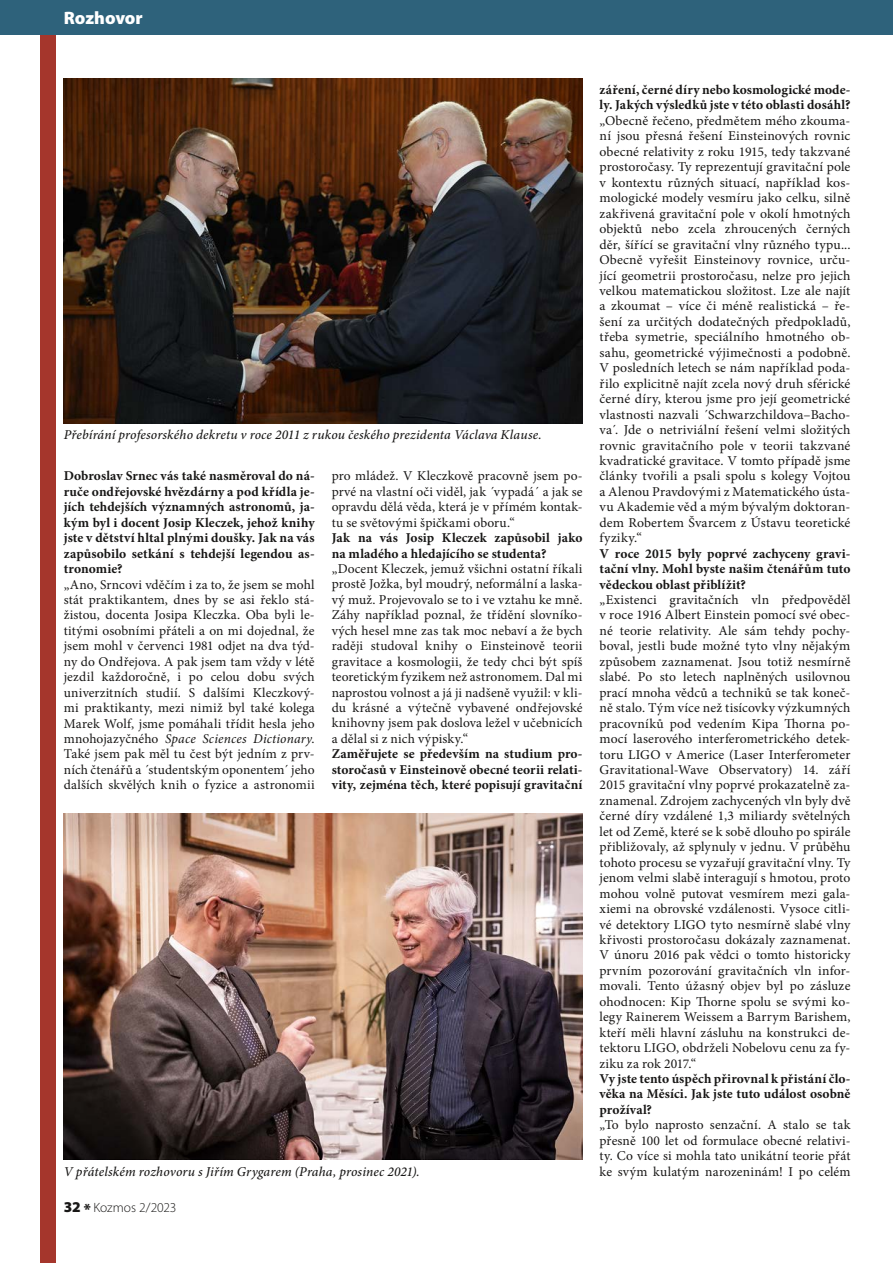
<style>
.page{position:relative;width:893px;height:1263px;background:#fff}
.page>*{position:absolute;margin:0;border:0;box-sizing:border-box;transform-origin:0 0}
.t1{font:900 18px "Myriad Pro";letter-spacing:-.005em;color:#fff}
.t2{font:13.5px/15.5px "Minion Pro";letter-spacing:.01em;color:#181716;text-align:justify}
.t3{font:700 13.5px/15.5px "Minion Pro";letter-spacing:.005em;color:#181716;text-align:justify}
.t4{font:italic 500 13.5px "Minion Pro";letter-spacing:.01em;color:#181716}
.t5{font:300 13.5px "Myriad Pro";letter-spacing:-.005em;color:#181716}
.s1{font-style:italic}
.s2{font-weight:900;font-size:15px}
</style>
<div class="page">
<div style="left:40px;top:0;width:15px;height:1263px;background:#a5362c"></div>
<div style="left:0;top:0;width:893px;height:34px;background:#2e627b"></div>
<img style="left:64px;top:79px;width:519px;height:344px">
<img style="left:64px;top:814px;width:519px;height:345px">
<h1 class="t1" style="left:64px;top:6px;width:80px">Rozhovor</h1>
<p class="t4" style="left:64px;top:426px;width:479px">Přebírání profesorského dekretu v roce 2011 z rukou českého prezidenta Václava Klause.</p>
<p class="t3" style="left:64px;top:468px;width:252px">Dobroslav Srnec vás také nasměroval do ná&shy;ruče ondřejovské hvězdárny a pod křídla je&shy;jích tehdejších významných astronomů, ja&shy;kým byl i docent Josip Kleczek, jehož knihy jste v dětství hltal plnými doušky. Jak na vás zapůsobilo setkání s tehdejší legendou as&shy;tronomie?</p>
<p class="t2" style="left:64px;top:576px;width:252px">„Ano, Srncovi vděčím i za to, že jsem se mohl stát praktikantem, dnes by se asi řeklo stá&shy;žistou, docenta Josipa Kleczka. Oba byli le&shy;titými osobními přáteli a on mi dojednal, že jsem mohl v červenci 1981 odjet na dva týd&shy;ny do Ondřejova. A pak jsem tam vždy v létě jezdil každoročně, i po celou dobu svých univerzitních studií. S dalšími Kleczkový&shy;mi praktikanty, mezi nimiž byl také kolega Marek Wolf, jsme pomáhali třídit hesla jeho mnohojazyčného <span class="s1">Space Sciences Dictionary</span>.<br>Také jsem pak měl tu čest být jedním z prv&shy;ních čtenářů a ´studentským oponentem´ jeho dalších skvělých knih o fyzice a astronomii</p>
<p class="t2" style="left:332px;top:468px;width:252px">pro mládež. V Kleczkově pracovně jsem po&shy;prvé na vlastní oči viděl, jak ´vypadá´ a jak se opravdu dělá věda, která je v přímém kontak&shy;tu se světovými špičkami oboru.“</p>
<p class="t3" style="left:332px;top:530px;width:252px">Jak na vás Josip Kleczek zapůsobil jako na mladého a hledajícího se studenta?</p>
<p class="t2" style="left:332px;top:561px;width:252px">„Docent Kleczek, jemuž všichni ostatní říkali prostě Jožka, byl moudrý, neformální a laska&shy;vý muž. Projevovalo se to i ve vztahu ke mně.<br>Záhy například poznal, že třídění slovníko&shy;vých hesel mne zas tak moc nebaví a že bych raději studoval knihy o Einsteinově teorii gravitace a kosmologii, že tedy chci být spíš teoretickým fyzikem než astronomem. Dal mi naprostou volnost a já ji nadšeně využil: v kli&shy;du krásné a výtečně vybavené ondřejovské knihovny jsem pak doslova ležel v učebnicích a dělal si z nich výpisky.“</p>
<p class="t3" style="left:332px;top:746px;width:252px">Zaměřujete se především na studium pro&shy;storočasů v Einsteinově obecné teorii relati&shy;vity, zejména těch, které popisují gravitační</p>
<p class="t4" style="left:64px;top:1162px;width:358px">V přátelském rozhovoru s Jiřím Grygarem (Praha, prosinec 2021).</p>
<p class="t5" style="left:64px;top:1199px;width:114px"><span class="s2">32 *</span> Kozmos 2/2023</p>
<p class="t3" style="left:600px;top:82px;width:252px">záření, černé díry nebo kosmologické mode&shy;ly. Jakých výsledků jste v této oblasti dosáhl?</p>
<p class="t2" style="left:600px;top:113px;width:252px">„Obecně řečeno, předmětem mého zkouma&shy;ní jsou přesná řešení Einsteinových rovnic obecné relativity z roku 1915, tedy takzvané prostoročasy. Ty reprezentují gravitační pole v kontextu různých situací, například kos&shy;mologické modely vesmíru jako celku, silně zakřivená gravitační pole v okolí hmotných objektů nebo zcela zhroucených černých děr, šířící se gravitační vlny různého typu...<br>Obecně vyřešit Einsteinovy rovnice, urču&shy;jící geometrii prostoročasu, nelze pro jejich velkou matematickou složitost. Lze ale najít a zkoumat – více či méně realistická – ře&shy;šení za určitých dodatečných předpokladů, třeba symetrie, speciálního hmotného ob&shy;sahu, geometrické výjimečnosti a podobně.<br>V posledních letech se nám například poda&shy;řilo explicitně najít zcela nový druh sférické černé díry, kterou jsme pro její geometrické vlastnosti nazvali ´Schwarzchildova–Bacho&shy;va´. Jde o netriviální řešení velmi složitých rovnic gravitačního pole v teorii takzvané kvadratické gravitace. V tomto případě jsme články tvořili a psali spolu s kolegy Vojtou a Alenou Pravdovými z Matematického ústa&shy;vu Akademie věd a mým bývalým doktoran&shy;dem Robertem Švarcem z Ústavu teoretické fyziky.“</p>
<p class="t3" style="left:600px;top:545px;width:252px">V roce 2015 byly poprvé zachyceny gravi&shy;tační vlny. Mohl byste našim čtenářům tuto vědeckou oblast přiblížit?</p>
<p class="t2" style="left:600px;top:592px;width:252px">„Existenci gravitačních vln předpověděl v roce 1916 Albert Einstein pomocí své obec&shy;né teorie relativity. Ale sám tehdy pochy&shy;boval, jestli bude možné tyto vlny nějakým způsobem zaznamenat. Jsou totiž nesmírně slabé. Po sto letech naplněných usilovnou prací mnoha vědců a techniků se tak koneč&shy;ně stalo. Tým více než tisícovky výzkumných pracovníků pod vedením Kipa Thorna po&shy;mocí laserového interferometrického detek&shy;toru LIGO v Americe (Laser Interferometer Gravitational-Wave Observatory) 14. září 2015 gravitační vlny poprvé prokazatelně za&shy;znamenal. Zdrojem zachycených vln byly dvě černé díry vzdálené 1,3 miliardy světelných let od Země, které se k sobě dlouho po spirále přibližovaly, až splynuly v jednu. V průběhu tohoto procesu se vyzařují gravitační vlny. Ty jenom velmi slabě interagují s hmotou, proto mohou volně putovat vesmírem mezi gala&shy;xiemi na obrovské vzdálenosti. Vysoce citli&shy;vé detektory LIGO tyto nesmírně slabé vlny křivosti prostoročasu dokázaly zaznamenat.<br>V únoru 2016 pak vědci o tomto historicky prvním pozorování gravitačních vln infor&shy;movali. Tento úžasný objev byl po zásluze ohodnocen: Kip Thorne spolu se svými ko&shy;legy Rainerem Weissem a Barrym Barishem, kteří měli hlavní zásluhu na konstrukci de&shy;tektoru LIGO, obdrželi Nobelovu cenu za fy&shy;ziku za rok 2017.“</p>
<p class="t3" style="left:600px;top:1071px;width:252px">Vy jste tento úspěch přirovnal k přistání člo&shy;věka na Měsíci. Jak jste tuto událost osobně prožíval?</p>
<p class="t2" style="left:600px;top:1117px;width:252px">„To bylo naprosto senzační. A stalo se tak přesně 100 let od formulace obecné relativi&shy;ty. Co více si mohla tato unikátní teorie přát ke svým kulatým narozeninám! I po celém</p>
</div>
